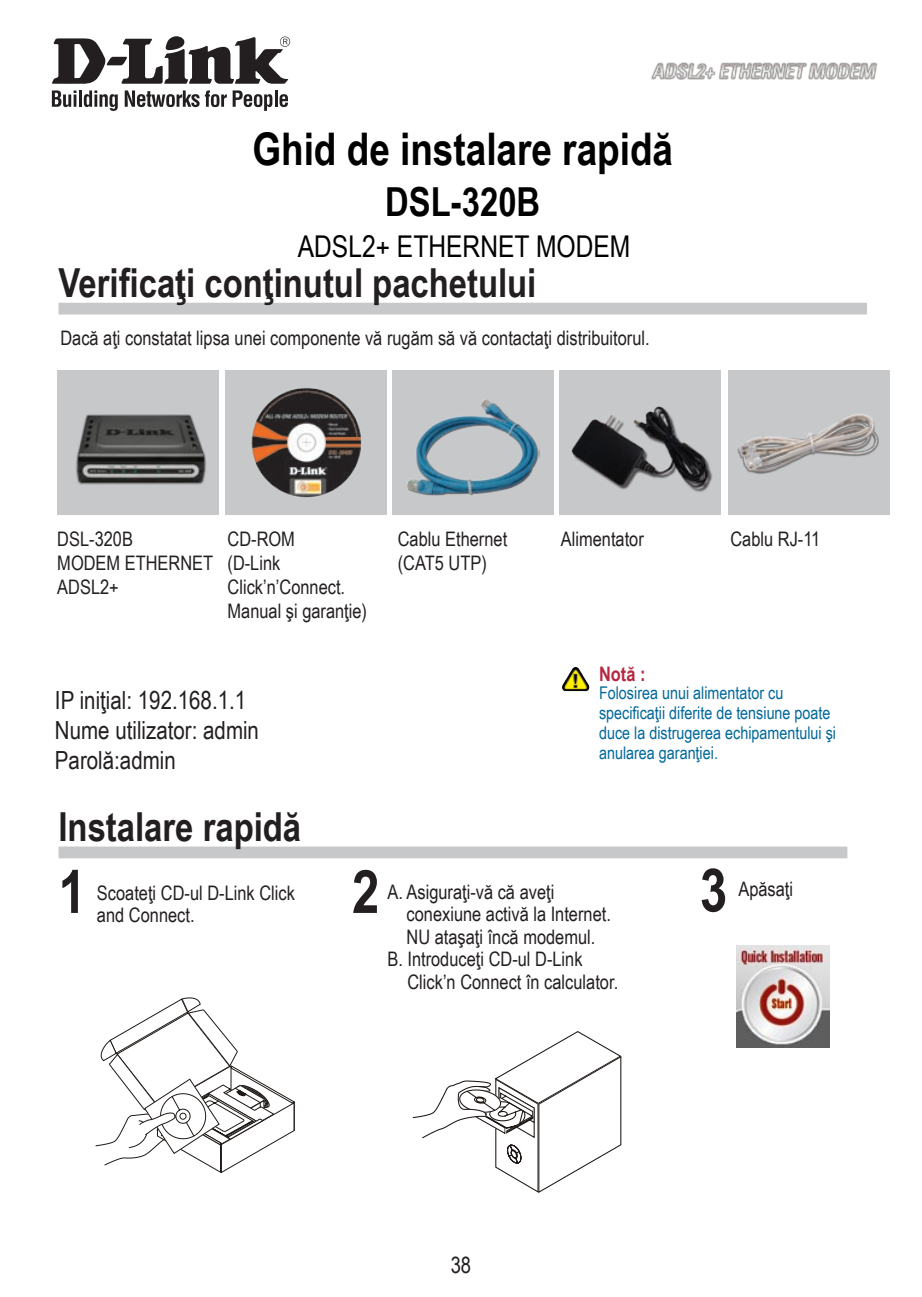
<style>
.page{position:relative;width:922px;height:1297px;background:#fff}
.page>*{position:absolute;margin:0;border:0;box-sizing:border-box;transform-origin:0 0}
.t1{font:700 60px "Arial Narrow";color:#231f20}
.t2{font:700 45px "Arial Narrow";color:#000}
.t3{font:700 40px "Arial Narrow";color:#231f20}
.t4{font:700 40px "Arial Narrow";color:#000}
.t5{font:30px "Arial Narrow";color:#000}
.t6{font:25px/30px "Arial Narrow";color:#231f20}
.t7{font:22.5px "Arial Narrow";color:#231f20}
.t8{font:20px/24px "Arial Narrow";color:#231f20}
.t9{font:700 20px "Arial Narrow";color:#b52842}
.t10{font:17.5px/20px "Arial Narrow";color:#00689a}
</style>
<div class="page">
<svg style="left:52px;top:90px;width:24px;height:17px"></svg>
<hr style="left:79px;top:90px;width:3px;height:17px;background:#231f20">
<svg style="left:84px;top:90px;width:34px;height:21px"></svg>
<svg style="left:125px;top:90px;width:74px;height:17px"></svg>
<svg style="left:205px;top:90px;width:67px;height:21px"></svg>
<hr style="left:274px;top:90px;width:3px;height:17px;background:#231f20">
<svg style="left:279px;top:94px;width:9px;height:13px"></svg>
<svg style="left:52px;top:36px;width:238px;height:48px"></svg>
<img style="left:651px;top:62px;width:227px;height:18px">
<img style="left:562px;top:667px;width:27px;height:24px">
<svg style="left:95px;top:997px;width:200px;height:176px"></svg>
<svg style="left:412px;top:1031px;width:210px;height:162px"></svg>
<div style="left:58px;top:846px;width:789px;height:12px;background:#c7c8ca"></div>
<div style="left:58px;top:303px;width:808px;height:11px;background:#c7c8ca"></div>
<div style="left:57px;top:370px;width:162px;height:145px;background:#c7c8ca"></div>
<div style="left:226px;top:370px;width:161px;height:145px;background:#c7c8ca"></div>
<div style="left:392px;top:370px;width:161px;height:145px;background:#c7c8ca"></div>
<div style="left:559px;top:370px;width:161px;height:145px;background:#c7c8ca"></div>
<div style="left:727px;top:370px;width:162px;height:145px;background:#c7c8ca"></div>
<img style="left:407px;top:399px;width:132px;height:97px">
<img style="left:737px;top:414px;width:142px;height:60px">
<img style="left:571px;top:406px;width:142px;height:86px">
<img style="left:251px;top:388px;width:111px;height:110px">
<img style="left:736px;top:946px;width:93px;height:101px">
<img style="left:76px;top:414px;width:130px;height:71px">
<h2 class="t2" style="left:252px;top:115px;width:422px">Ghid de instalare rapidă</h2>
<h3 class="t4" style="left:385px;top:171px;width:156px">DSL-320B</h3>
<h3 class="t5" style="left:298px;top:224px;width:334px">ADSL2+ ETHERNET MODEM</h3>
<h3 class="t3" style="left:58px;top:253px;width:479px">Verificaţi conţinutul pachetului</h3>
<p class="t8" style="left:60px;top:325px;width:590px">Dacă aţi constatat lipsa unei componente vă rugăm să vă contactaţi distribuitorul.</p>
<p class="t8" style="left:57px;top:526px;width:157px">DSL-320B<br>MODEM ETHERNET<br>ADSL2+</p>
<p class="t8" style="left:227px;top:526px;width:141px">CD-ROM<br>(D-Link<br>Click’n’Connect.<br>Manual şi garanţie)</p>
<p class="t8" style="left:397px;top:526px;width:111px">Cablu Ethernet (CAT5 UTP)</p>
<p class="t8" style="left:560px;top:526px;width:84px">Alimentator</p>
<p class="t8" style="left:730px;top:526px;width:81px">Cablu RJ-11</p>
<p class="t6" style="left:55px;top:684px;width:205px">IP iniţial: 192.168.1.1<br>Nume utilizator: admin<br>Parolă:admin</p>
<h3 class="t3" style="left:58px;top:796px;width:244px">Instalare rapidă</h3>
<h1 class="t1" style="left:58px;top:846px;width:29px">1</h1>
<p class="t8" style="left:97px;top:881px;width:199px;line-height:22.5px">Scoateţi CD-ul D-Link Click and Connect.</p>
<p class="t9" style="left:599px;top:659px;width:48px">Notă :</p>
<p class="t10" style="left:599px;top:682px;width:238px">Folosirea unui alimentator cu specificaţii diferite de tensiune poate duce la distrugerea echipamentului şi anularea garanţiei.</p>
<h1 class="t1" style="left:352px;top:846px;width:29px">2</h1>
<p class="t8" style="left:387px;top:879px;width:168px">A. Asiguraţi-vă că aveţi</p>
<p class="t8" style="left:406px;top:901px;width:206px">conexiune activă la Internet.</p>
<p class="t8" style="left:406px;top:924px;width:190px">NU ataşaţi încă modemul.</p>
<p class="t8" style="left:387px;top:946px;width:197px">B. Introduceţi CD-ul D-Link</p>
<p class="t8" style="left:407px;top:969px;width:212px">Click’n Connect în calculator.</p>
<h1 class="t1" style="left:699px;top:845px;width:29px">3</h1>
<p class="t8" style="left:738px;top:877px;width:56px">Apăsaţi</p>
<p class="t7" style="left:450px;top:1248px;width:22px">38</p>
</div>
